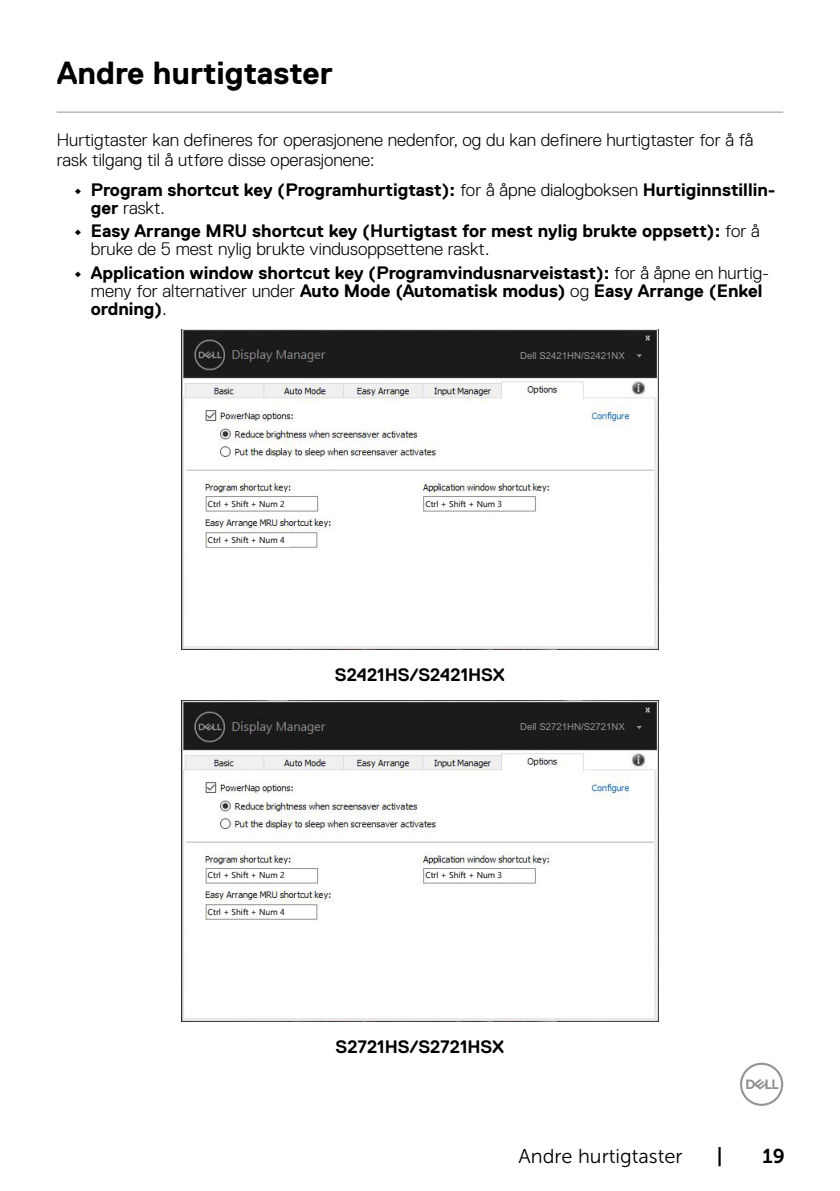
<style>
.page{position:relative;width:840px;height:1191px;background:#fff}
.page>*{position:absolute;margin:0;border:0;box-sizing:border-box;transform-origin:0 0}
.t1{font:700 32px "Dell Replica";color:#000}
.t2{font:20px "Museo Sans For Dell 300";color:#000}
.t3{font:20px "Museo Sans For Dell 700";color:#000}
.t4{font:700 18px/18px "Dell Replica";color:#000}
.t5{font:300 18px/20px "Dell Replica";color:#000}
.t6{font:9.6px "Arial";color:#939393}
.t7{font:8.6px "Ebrima";color:#000}
.s1{font-weight:300}
</style>
<div class="page">
<svg style="left:740px;top:1062px;width:42px;height:44px"></svg>
<hr style="left:57px;top:112px;width:725px;height:1px;background:#939598">
<img style="left:182px;top:329px;width:475px;height:320px">
<div style="left:540px;top:351px;width:103px;height:11px;background:#1b1b1b"></div>
<svg style="left:636px;top:354px;width:5px;height:3px"></svg>
<div style="left:208px;top:498px;width:65px;height:12px;background:#fff"></div>
<div style="left:425px;top:498px;width:82px;height:12px;background:#fff"></div>
<div style="left:208px;top:535px;width:81px;height:11px;background:#fff"></div>
<img style="left:182px;top:700px;width:475px;height:321px">
<div style="left:540px;top:722px;width:103px;height:12px;background:#1b1b1b"></div>
<div style="left:208px;top:869px;width:65px;height:12px;background:#fff"></div>
<div style="left:425px;top:869px;width:82px;height:12px;background:#fff"></div>
<div style="left:208px;top:906px;width:81px;height:12px;background:#fff"></div>
<h1 class="t1" style="left:57px;top:55px;width:277px">Andre hurtigtaster</h1>
<p class="t5" style="left:57px;top:130px;width:697px">Hurtigtaster kan defineres for operasjonene nedenfor, og du kan definere hurtigtaster for å få rask tilgang til å utføre disse operasjonene:</p>
<p class="t4" style="left:91px;top:181px;width:685px;text-indent:-17px">• Program shortcut key (Programhurtigtast): <span class="s1">for å åpne dialogboksen</span> Hurtiginnstillin&shy;ger <span class="s1">raskt.</span></p>
<p class="t4" style="left:91px;top:222px;width:670px;text-indent:-17px">• Easy Arrange MRU shortcut key (Hurtigtast for mest nylig brukte oppsett): <span class="s1">for å bruke de 5 mest nylig brukte vindusoppsettene raskt.</span></p>
<p class="t4" style="left:91px;top:264px;width:679px;text-indent:-17px">• Application window shortcut key (Programvindusnarveistast): <span class="s1">for å åpne en hurtig&shy;meny for alternativer under</span> Auto Mode (Automatisk modus) <span class="s1">og</span> Easy Arrange (Enkel ordning)<span class="s1">.</span></p>
<p class="t6" style="left:520px;top:350px;width:106px">Dell S2421HN/S2421NX</p>
<p class="t7" style="left:208px;top:497px;width:78px">Ctrl + Shift + Num 2</p>
<p class="t7" style="left:425px;top:497px;width:78px">Ctrl + Shift + Num 3</p>
<p class="t7" style="left:208px;top:534px;width:78px">Ctrl + Shift + Num 4</p>
<p class="t4" style="left:335px;top:666px;width:171px">S2421HS/S2421HSX</p>
<p class="t6" style="left:520px;top:721px;width:106px">Dell S2721HN/S2721NX</p>
<p class="t7" style="left:208px;top:869px;width:78px">Ctrl + Shift + Num 2</p>
<p class="t7" style="left:425px;top:869px;width:78px">Ctrl + Shift + Num 3</p>
<p class="t7" style="left:208px;top:906px;width:78px">Ctrl + Shift + Num 4</p>
<p class="t4" style="left:335px;top:1037px;width:170px">S2721HS/S2721HSX</p>
<p class="t2" style="left:518px;top:1145px;width:165px">Andre hurtigtaster</p>
<p class="t3" style="left:716px;top:1144px;width:7px">|</p>
<p class="t3" style="left:762px;top:1144px;width:24px">19</p>
</div>
